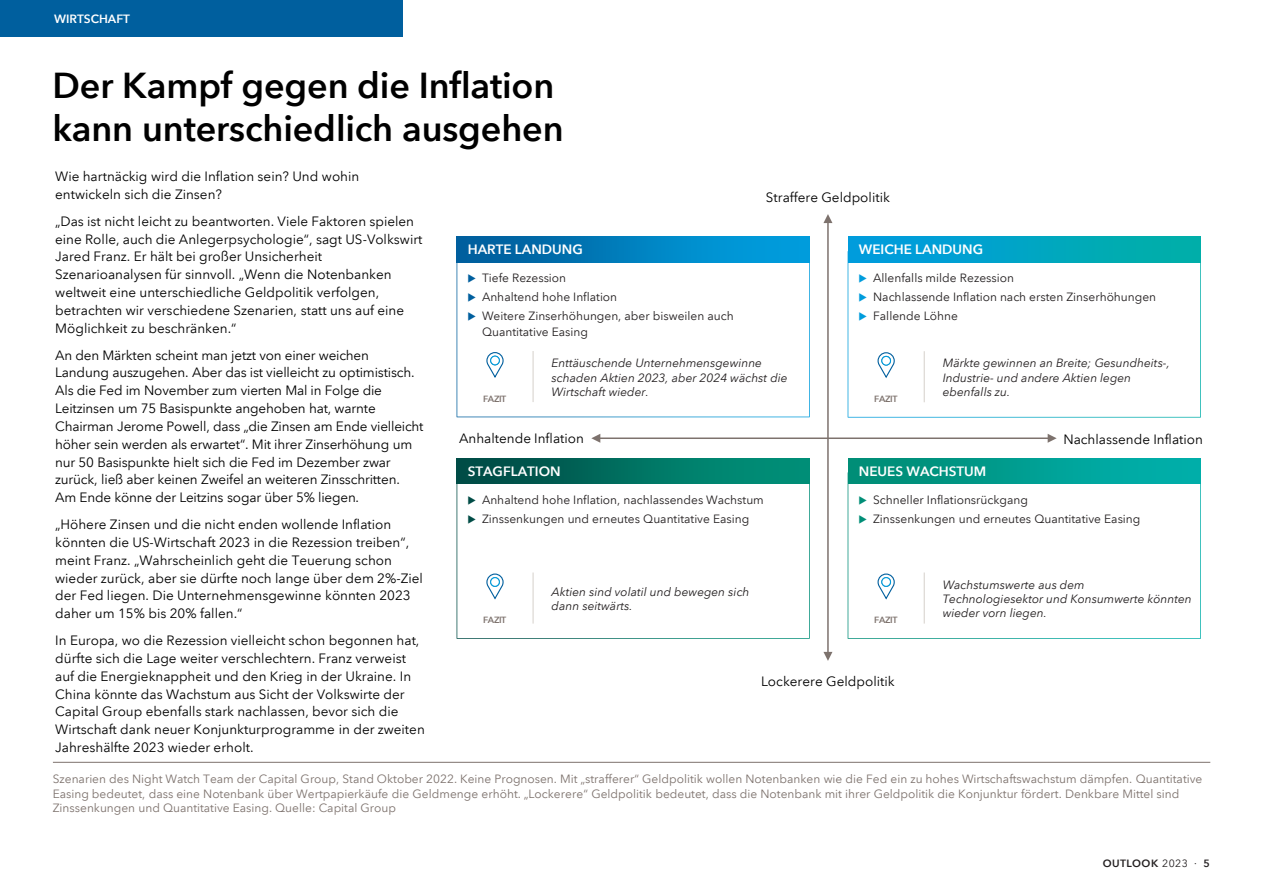
<style>
.page{position:relative;width:1263px;height:894px;background:#fff}
.page>*{position:absolute;margin:0;border:0;box-sizing:border-box;transform-origin:0 0}
.t1{font:600 36px/43.2px "Avenir Next LT Com";letter-spacing:-.005em;color:#000}
.t2{font:13.5px/17.9px "Avenir Next LT Com";color:#000}
.t3{font:600 13.5px "Avenir Next LT Com";color:#fff}
.t4{font:12px/14.4px "Avenir Next LT Com";color:#7d726d}
.t5{font:12px/15.9px "Avenir Next LT Com";color:#231f20}
.t6{font:italic 12px/14.4px "Avenir Next LT Com";color:#231f20}
.t7{font:600 12px "Avenir Next LT Com";letter-spacing:.005em;color:#fff}
.t8{font:600 10.5px "Avenir Next LT Com";letter-spacing:.04em;color:#231f20}
.t9{font:600 9px "Avenir Next LT Com";letter-spacing:-.04em;color:#7d726d}
.s1{color:#005f9e}
.s2{color:#009cdc}
.s3{color:#004c46}
.s4{color:#008e77}
.s5{font-weight:400}
</style>
<div class="page">
<div style="left:0;top:0;width:402px;height:36px;background:#005f9e"></div>
<hr style="left:53px;top:761px;width:1157px;height:1px;background:#7d726d">
<svg style="left:457px;top:483px;width:353px;height:155px"></svg>
<div style="left:457px;top:458px;width:353px;height:25px;background:linear-gradient(to right,#004843,#00977e)"></div>
<hr style="left:533px;top:572px;width:1px;height:51px;background:#d5d0ca">
<svg style="left:486px;top:572px;width:18px;height:28px"></svg>
<div style="left:491px;top:577px;width:8px;height:9px;background:#fff;border-radius:50%"></div>
<div style="left:490px;top:577px;width:10px;height:9px;border:1px solid #009cdc;border-radius:50%"></div>
<hr style="left:827px;top:221px;width:2px;height:432px;background:#7d726d">
<svg style="left:823px;top:651px;width:9px;height:9px"></svg>
<svg style="left:823px;top:214px;width:9px;height:9px"></svg>
<hr style="left:599px;top:437px;width:450px;height:2px;background:#7d726d">
<svg style="left:1048px;top:434px;width:9px;height:8px"></svg>
<svg style="left:591px;top:434px;width:9px;height:8px"></svg>
<svg style="left:848px;top:483px;width:353px;height:155px"></svg>
<div style="left:848px;top:458px;width:353px;height:25px;background:linear-gradient(to right,#008b73,#00b2af)"></div>
<hr style="left:924px;top:572px;width:1px;height:51px;background:#d5d0ca">
<svg style="left:877px;top:572px;width:18px;height:28px"></svg>
<div style="left:882px;top:577px;width:9px;height:9px;background:#fff;border-radius:50%"></div>
<div style="left:881px;top:577px;width:10px;height:9px;border:1px solid #009cdc;border-radius:50%"></div>
<svg style="left:457px;top:262px;width:353px;height:155px"></svg>
<div style="left:457px;top:236px;width:353px;height:26px;background:linear-gradient(to right,#005b99,#00a4e4)"></div>
<hr style="left:533px;top:351px;width:1px;height:51px;background:#d5d0ca">
<svg style="left:486px;top:351px;width:18px;height:28px"></svg>
<div style="left:491px;top:356px;width:8px;height:9px;background:#fff;border-radius:50%"></div>
<div style="left:490px;top:355px;width:10px;height:10px;border:1px solid #009cdc;border-radius:50%"></div>
<svg style="left:848px;top:262px;width:353px;height:155px"></svg>
<div style="left:848px;top:237px;width:353px;height:25px;background:linear-gradient(to right,#009ae2,#00b0a5)"></div>
<hr style="left:924px;top:351px;width:1px;height:51px;background:#d5d0ca">
<svg style="left:877px;top:351px;width:18px;height:28px"></svg>
<div style="left:882px;top:356px;width:9px;height:9px;background:#fff;border-radius:50%"></div>
<div style="left:881px;top:356px;width:10px;height:9px;border:1px solid #009cdc;border-radius:50%"></div>
<p class="t7" style="left:54px;top:12px;width:77px">WIRTSCHAFT</p>
<h2 class="t1" style="left:52px;top:63px;width:513px">Der Kampf gegen die Inflation kann unterschiedlich ausgehen</h2>
<p class="t2" style="left:55px;top:167px;width:306px">Wie hartnäckig wird die Inflation sein? Und wohin entwickeln sich die Zinsen?</p>
<p class="t2" style="left:55px;top:212px;width:369px">„Das ist nicht leicht zu beantworten. Viele Faktoren spielen eine Rolle, auch die Anlegerpsychologie“, sagt US-Volkswirt Jared Franz. Er hält bei großer Unsicherheit Szenarioanalysen für sinnvoll. „Wenn die Notenbanken weltweit eine unterschiedliche Geldpolitik verfolgen, betrachten wir verschiedene Szenarien, statt uns auf eine Möglichkeit zu beschränken.“</p>
<p class="t2" style="left:55px;top:346px;width:370px">An den Märkten scheint man jetzt von einer weichen Landung auszugehen. Aber das ist vielleicht zu optimistisch.<br>Als die Fed im November zum vierten Mal in Folge die Leitzinsen um 75 Basispunkte angehoben hat, warnte Chairman Jerome Powell, dass „die Zinsen am Ende vielleicht höher sein werden als erwartet“. Mit ihrer Zinserhöhung um nur 50 Basispunkte hielt sich die Fed im Dezember zwar zurück, ließ aber keinen Zweifel an weiteren Zinsschritten.<br>Am Ende könne der Leitzins sogar über 5% liegen.</p>
<p class="t2" style="left:55px;top:515px;width:369px">„Höhere Zinsen und die nicht enden wollende Inflation könnten die US-Wirtschaft 2023 in die Rezession treiben“, meint Franz. „Wahrscheinlich geht die Teuerung schon wieder zurück, aber sie dürfte noch lange über dem 2%-Ziel der Fed liegen. Die Unternehmensgewinne könnten 2023 daher um 15% bis 20% fallen.“</p>
<p class="t2" style="left:55px;top:631px;width:371px">In Europa, wo die Rezession vielleicht schon begonnen hat, dürfte sich die Lage weiter verschlechtern. Franz verweist auf die Energieknappheit und den Krieg in der Ukraine. In China könnte das Wachstum aus Sicht der Volkswirte der Capital Group ebenfalls stark nachlassen, bevor sich die Wirtschaft dank neuer Konjunkturprogramme in der zweiten Jahreshälfte 2023 wieder erholt.</p>
<p class="t3" style="left:468px;top:241px;width:117px">HARTE LANDUNG</p>
<p class="t5" style="left:468px;top:270px;width:100px"><span class="s1">◆</span> Tiefe Rezession</p>
<p class="t5" style="left:468px;top:289px;width:151px"><span class="s1">◆</span> Anhaltend hohe Inflation</p>
<p class="t5" style="left:482px;top:308px;width:253px;text-indent:-14px"><span class="s1">◆</span> Weitere Zinserhöhungen, aber bisweilen auch<br>Quantitative Easing</p>
<p class="t2" style="left:766px;top:188px;width:125px">Straffere Geldpolitik</p>
<p class="t3" style="left:859px;top:241px;width:126px">WEICHE LANDUNG</p>
<p class="t5" style="left:859px;top:270px;width:157px"><span class="s2">◆</span> Allenfalls milde Rezession</p>
<p class="t5" style="left:859px;top:289px;width:299px"><span class="s2">◆</span> Nachlassende Inflation nach ersten Zinserhöhungen</p>
<p class="t5" style="left:859px;top:308px;width:101px"><span class="s2">◆</span> Fallende Löhne</p>
<p class="t9" style="left:483px;top:393px;width:25px">FAZIT</p>
<p class="t6" style="left:552px;top:355px;width:238px">Enttäuschende Unternehmensgewinne schaden Aktien 2023, aber 2024 wächst die<br>Wirtschaft wieder.</p>
<p class="t9" style="left:874px;top:393px;width:25px">FAZIT</p>
<p class="t6" style="left:943px;top:356px;width:229px">Märkte gewinnen an Breite; Gesundheits-,<br>Industrie- und andere Aktien legen ebenfalls zu.</p>
<p class="t2" style="left:459px;top:429px;width:126px">Anhaltende Inflation</p>
<p class="t2" style="left:1063px;top:430px;width:141px">Nachlassende Inflation</p>
<p class="t3" style="left:468px;top:462px;width:94px">STAGFLATION</p>
<p class="t3" style="left:859px;top:462px;width:129px">NEUES WACHSTUM</p>
<p class="t5" style="left:468px;top:491px;width:298px"><span class="s3">◆</span> Anhaltend hohe Inflation, nachlassendes Wachstum</p>
<p class="t5" style="left:468px;top:510px;width:283px"><span class="s3">◆</span> Zinssenkungen und erneutes Quantitative Easing</p>
<p class="t5" style="left:859px;top:491px;width:171px"><span class="s4">◆</span> Schneller Inflationsrückgang</p>
<p class="t5" style="left:859px;top:510px;width:283px"><span class="s4">◆</span> Zinssenkungen und erneutes Quantitative Easing</p>
<p class="t9" style="left:483px;top:614px;width:25px">FAZIT</p>
<p class="t6" style="left:552px;top:584px;width:199px">Aktien sind volatil und bewegen sich dann seitwärts.</p>
<p class="t9" style="left:874px;top:614px;width:25px">FAZIT</p>
<p class="t6" style="left:943px;top:577px;width:250px">Wachstumswerte aus dem<br>Technologiesektor und Konsumwerte könnten wieder vorn liegen.</p>
<p class="t2" style="left:761px;top:672px;width:135px">Lockerere Geldpolitik</p>
<p class="t4" style="left:53px;top:771px;width:1151px">Szenarien des Night Watch Team der Capital Group, Stand Oktober 2022. Keine Prognosen. Mit „strafferer“ Geldpolitik wollen Notenbanken wie die Fed ein zu hohes Wirtschaftswachstum dämpfen. Quantitative<br>Easing bedeutet, dass eine Notenbank über Wertpapierkäufe die Geldmenge erhöht. „Lockerere“ Geldpolitik bedeutet, dass die Notenbank mit ihrer Geldpolitik die Konjunktur fördert. Denkbare Mittel sind<br>Zinssenkungen und Quantitative Easing. Quelle: Capital Group</p>
<p class="t8" style="left:1103px;top:857px;width:109px">OUTLOOK <span class="s5">2023 ·</span> 5</p>
</div>
